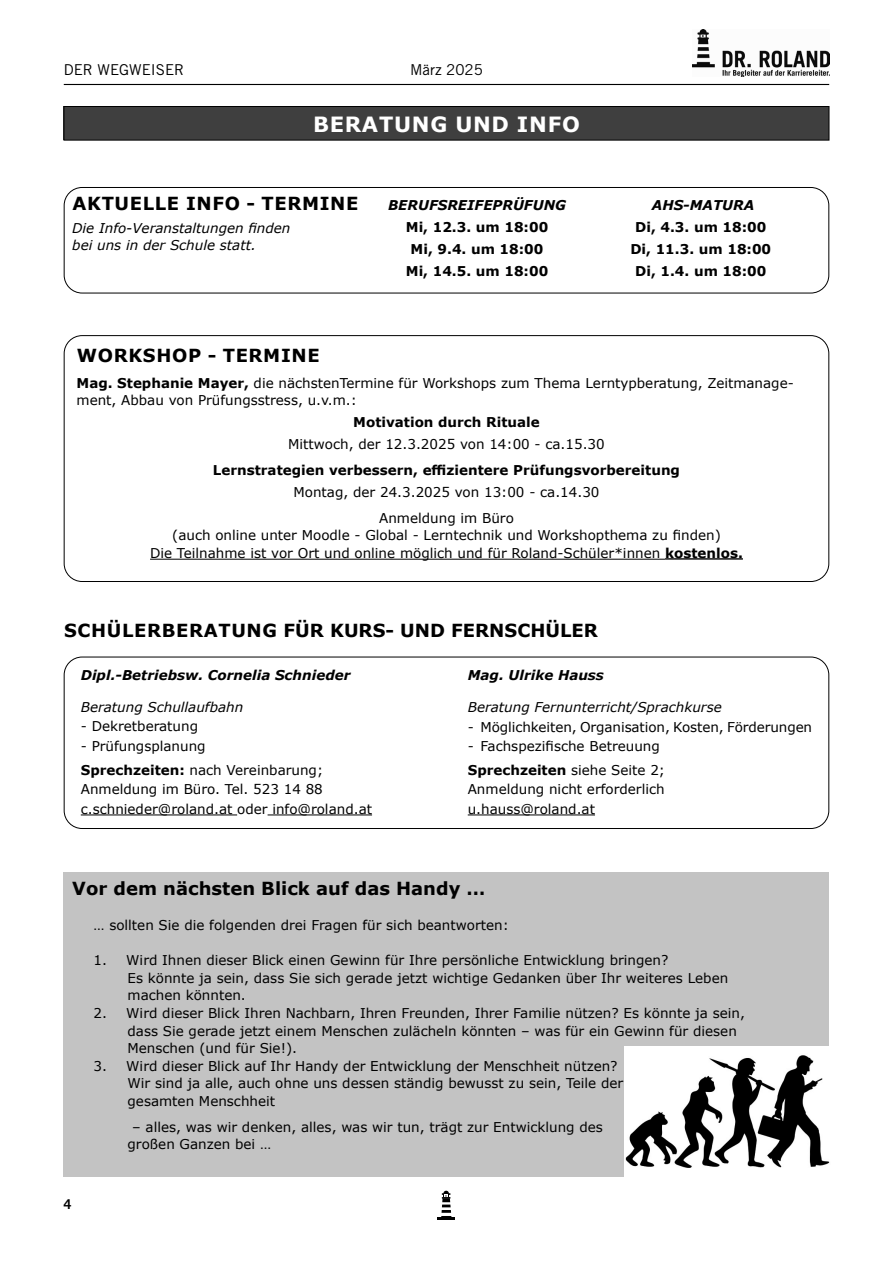
<style>
.page{position:relative;width:893px;height:1263px;background:#fff}
.page>*{position:absolute;margin:0;border:0;box-sizing:border-box;transform-origin:0 0}
.t1{font:700 21px "Verdana";letter-spacing:.035em;color:#fff}
.t2{font:700 18px "Verdana";color:#000}
.t3{font:700 18px "Verdana";letter-spacing:.035em;color:#000}
.t4{font:700 18px "Verdana";color:#010101}
.t5{font:15px "Trade Gothic LT Std";color:#000}
.t6{font:13.5px/17.5px "Verdana";color:#000}
.t7{font:700 13.5px "Verdana";color:#000}
.t8{font:italic 13.5px/17.5px "Verdana";color:#000}
.t9{font:italic 700 13.5px "Verdana";color:#000}
.t10{font:700 13.5px "Trade Gothic LT Std";color:#000}
.s1{font-weight:700}
</style>
<div class="page">
<img style="left:692px;top:30px;width:137px;height:47px">
<hr style="left:64px;top:84px;width:765px;height:1px;background:#000">
<hr style="left:437px;top:1217px;width:18px;height:3px;background:#000">
<svg style="left:441px;top:1191px;width:11px;height:26px"></svg>
<div style="left:64px;top:106px;width:765px;height:34px;background:#3f3f3f"></div>
<div style="left:64px;top:106px;width:765px;height:34px;border:1px solid #000"></div>
<div style="left:64px;top:657px;width:765px;height:172px;border:1px solid #000;border-radius:18px"></div>
<hr style="left:81px;top:814px;width:156px;height:1px;background:#000">
<hr style="left:268px;top:814px;width:104px;height:1px;background:#000">
<hr style="left:468px;top:814px;width:127px;height:1px;background:#000">
<div style="left:64px;top:187px;width:765px;height:106px;border:1px solid #000;border-radius:18px"></div>
<div style="left:64px;top:335px;width:765px;height:247px;border:1px solid #000;border-radius:18px"></div>
<hr style="left:150px;top:559px;width:515px;height:1px;background:#000">
<hr style="left:665px;top:558px;width:78px;height:2px;background:#000">
<div style="left:64px;top:873px;width:765px;height:304px;background:#c3c3c3"></div>
<img style="left:624px;top:1046px;width:206px;height:131px">
<p class="t5" style="left:64px;top:60px;width:122px">DER WEGWEISER</p>
<p class="t5" style="left:410px;top:60px;width:74px">März 2025</p>
<p class="t1" style="left:313px;top:109px;width:268px">BERATUNG UND INFO</p>
<p class="t3" style="left:73px;top:191px;width:287px">AKTUELLE INFO - TERMINE</p>
<p class="t9" style="left:388px;top:196px;width:180px">BERUFSREIFEPRÜFUNG</p>
<p class="t7" style="left:406px;top:217px;width:144px">Mi, 12.3. um 18:00</p>
<p class="t7" style="left:411px;top:239px;width:134px">Mi, 9.4. um 18:00</p>
<p class="t7" style="left:406px;top:261px;width:144px">Mi, 14.5. um 18:00</p>
<p class="t8" style="left:72px;top:219px;width:220px">Die Info-Veranstaltungen finden bei uns in der Schule statt.</p>
<p class="t9" style="left:652px;top:196px;width:104px">AHS-MATURA</p>
<p class="t7" style="left:635px;top:217px;width:133px">Di, 4.3. um 18:00</p>
<p class="t7" style="left:630px;top:239px;width:142px">Di, 11.3. um 18:00</p>
<p class="t7" style="left:635px;top:261px;width:133px">Di, 1.4. um 18:00</p>
<p class="t3" style="left:77px;top:342px;width:244px">WORKSHOP - TERMINE</p>
<p class="t6" style="left:77px;top:374px;width:719px"><span class="s1">Mag. Stephanie Mayer,</span> die nächstenTermine für Workshops zum Thema Lerntypberatung, Zeitmanage&shy;ment, Abbau von Prüfungsstress, u.v.m.:</p>
<p class="t7" style="left:353px;top:413px;width:188px">Motivation durch Rituale</p>
<p class="t6" style="left:288px;top:435px;width:318px">Mittwoch, der 12.3.2025 von 14:00 - ca.15.30</p>
<p class="t7" style="left:213px;top:461px;width:469px">Lernstrategien verbessern, effizientere Prüfungsvorbereitung</p>
<p class="t6" style="left:293px;top:483px;width:308px">Montag, der 24.3.2025 von 13:00 - ca.14.30</p>
<p class="t6" style="left:379px;top:509px;width:136px">Anmeldung im Büro</p>
<p class="t6" style="left:172px;top:527px;width:550px">(auch online unter Moodle - Global - Lerntechnik und Workshopthema zu finden)</p>
<p class="t6" style="left:150px;top:544px;width:594px">Die Teilnahme ist vor Ort und online möglich und für Roland-Schüler*innen <span class="s1">kostenlos.</span></p>
<h2 class="t2" style="left:64px;top:618px;width:535px">SCHÜLERBERATUNG FÜR KURS- UND FERNSCHÜLER</h2>
<p class="t9" style="left:81px;top:665px;width:271px">Dipl.-Betriebsw. Cornelia Schnieder</p>
<p class="t8" style="left:81px;top:698px;width:164px">Beratung Schullaufbahn</p>
<p class="t6" style="left:81px;top:718px;width:119px">- Dekretberatung</p>
<p class="t6" style="left:81px;top:734px;width:244px;line-height:23.7px">- Prüfungsplanung<br><span class="s1">Sprechzeiten:</span> nach Vereinbarung;</p>
<p class="t6" style="left:81px;top:779px;width:293px;line-height:19.5px">Anmeldung im Büro. Tel. 523 14 88 c.schnieder@roland.at oder info@roland.at</p>
<p class="t9" style="left:468px;top:665px;width:138px">Mag. Ulrike Hauss</p>
<p class="t8" style="left:468px;top:698px;width:255px">Beratung Fernunterricht/Sprachkurse</p>
<p class="t6" style="left:468px;top:718px;width:346px">- Möglichkeiten, Organisation, Kosten, Förderungen</p>
<p class="t6" style="left:468px;top:734px;width:199px;line-height:23.7px">- Fachspezifische Betreuung<br><span class="s1">Sprechzeiten</span> siehe Seite 2;</p>
<p class="t6" style="left:468px;top:779px;width:198px;line-height:19.5px">Anmeldung nicht erforderlich u.hauss@roland.at</p>
<p class="t4" style="left:72px;top:876px;width:415px">Vor dem nächsten Blick auf das Handy …</p>
<p class="t6" style="left:94px;top:916px;width:417px">… sollten Sie die folgenden drei Fragen für sich beantworten:</p>
<p class="t6" style="left:94px;top:951px;width:576px">1. Wird Ihnen dieser Blick einen Gewinn für Ihre persönliche Entwicklung bringen?</p>
<p class="t6" style="left:128px;top:969px;width:602px">Es könnte ja sein, dass Sie sich gerade jetzt wichtige Gedanken über Ihr weiteres Leben machen könnten.</p>
<p class="t6" style="left:94px;top:1004px;width:653px">2. Wird dieser Blick Ihren Nachbarn, Ihren Freunden, Ihrer Familie nützen? Es könnte ja sein,</p>
<p class="t6" style="left:128px;top:1022px;width:611px">dass Sie gerade jetzt einem Menschen zulächeln könnten – was für ein Gewinn für diesen<br>Menschen (und für Sie!).</p>
<p class="t6" style="left:94px;top:1057px;width:526px">3. Wird dieser Blick auf Ihr Handy der Entwicklung der Menschheit nützen?</p>
<p class="t6" style="left:128px;top:1074px;width:497px">Wir sind ja alle, auch ohne uns dessen ständig bewusst zu sein, Teile der gesamten Menschheit</p>
<p class="t6" style="left:128px;top:1118px;width:477px;text-indent:5px">– alles, was wir denken, alles, was wir tun, trägt zur Entwicklung des großen Ganzen bei …</p>
<p class="t10" style="left:64px;top:1196px;width:9px">4</p>
</div>
